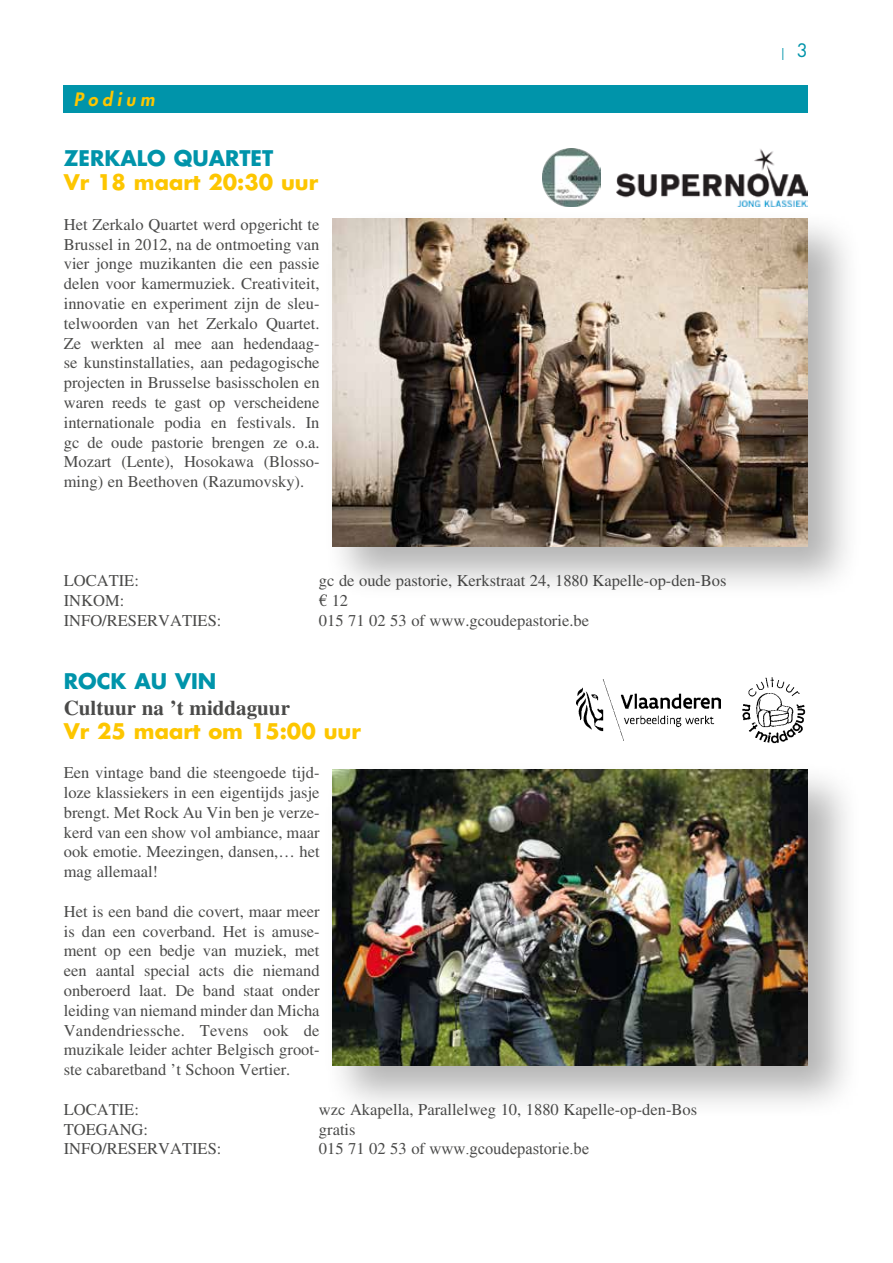
<style>
.page{position:relative;width:893px;height:1263px;background:#fff}
.page>*{position:absolute;margin:0;border:0;box-sizing:border-box;transform-origin:0 0}
.t1{font:700 21px "Futura Std";color:#fdc600}
.t2{font:700 21px "Futura Std";color:#0094aa}
.t3{font:700 21px "Times LT Std";color:#4a4a49}
.t4{font:italic 800 18px "Futura Std";letter-spacing:.25em;color:#fdc600}
.t5{font:16.5px/19.8px "Times LT Std";color:#4a4a49;text-align:justify}
.t6{font:16.5px "Times New Roman";color:#4a4a49}
.t7{font:12px "Officina Sans Std";color:#0094aa}
.s1{font-family:"Times LT Std"}
.s2{font-family:"Futura Std";font-size:18px}
</style>
<div class="page">
<div style="left:64px;top:85px;width:744px;height:27px;background:#0094aa"></div>
<div style="left:324px;top:210px;width:539px;height:391px;background:#000;opacity:.3"></div>
<img style="left:332px;top:219px;width:476px;height:327px">
<div style="left:323px;top:760px;width:540px;height:360px;background:#000;opacity:.3"></div>
<img style="left:332px;top:770px;width:476px;height:295px">
<img style="left:742px;top:677px;width:64px;height:67px">
<img style="left:577px;top:680px;width:143px;height:60px">
<img style="left:616px;top:149px;width:192px;height:58px">
<img style="left:543px;top:149px;width:58px;height:58px">
<p class="t4" style="left:74px;top:88px;width:82px">Podium</p>
<p class="t2" style="left:64px;top:144px;width:211px">ZERKALO QUARTET</p>
<p class="t1" style="left:64px;top:168px;width:256px">Vr 18 maart 20:30 uur</p>
<p class="t5" style="left:64px;top:214px;width:257px">Het Zerkalo Quartet werd opgericht te Brussel in 2012, na de ontmoeting van vier jonge muzikanten die een passie delen voor kamermuziek. Creativiteit, innovatie en experiment zijn de sleu&shy;telwoorden van het Zerkalo Quartet.<br>Ze werkten al mee aan hedendaag&shy;se kunstinstallaties, aan pedagogische projecten in Brusselse basisscholen en waren reeds te gast op verscheidene internationale podia en festivals. In gc de oude pastorie brengen ze o.a.<br>Mozart (Lente), Hosokawa (Blosso&shy;ming) en Beethoven (Razumovsky).</p>
<p class="t5" style="left:64px;top:571px;width:77px">LOCATIE:</p>
<p class="t5" style="left:319px;top:571px;width:409px">gc de oude pastorie, Kerkstraat 24, 1880 Kapelle-op-den-Bos</p>
<p class="t5" style="left:64px;top:590px;width:62px">INKOM:</p>
<p class="t5" style="left:319px;top:590px;width:31px">€ 12</p>
<p class="t5" style="left:64px;top:610px;width:159px">INFO/RESERVATIES:</p>
<p class="t5" style="left:319px;top:610px;width:272px">015 71 02 53 of www.gcoudepastorie.be</p>
<p class="t2" style="left:64px;top:668px;width:154px">ROCK AU VIN</p>
<p class="t3" style="left:64px;top:695px;width:228px">Cultuur na ’t middaguur</p>
<p class="t1" style="left:64px;top:717px;width:299px">Vr 25 maart om 15:00 uur</p>
<p class="t5" style="left:64px;top:763px;width:257px">Een vintage band die steengoede tijd&shy;loze klassiekers in een eigentijds jasje brengt. Met Rock Au Vin ben je verze&shy;kerd van een show vol ambiance, maar ook emotie. Meezingen, dansen,… het mag allemaal!</p>
<p class="t5" style="left:64px;top:901px;width:257px">Het is een band die covert, maar meer is dan een coverband. Het is amuse&shy;ment op een bedje van muziek, met een aantal special acts die niemand onberoerd laat. De band staat onder leiding van niemand minder dan Micha Vandendriessche. Tevens ook de muzikale leider achter Belgisch groot&shy;ste cabaretband ’t Schoon Vertier.</p>
<p class="t5" style="left:64px;top:1099px;width:77px">LOCATIE:</p>
<p class="t5" style="left:319px;top:1099px;width:380px">wzc Akapella, Parallelweg 10, 1880 Kapelle-op-den-Bos</p>
<p class="t5" style="left:64px;top:1119px;width:86px">TOEGANG:</p>
<p class="t5" style="left:319px;top:1119px;width:38px">gratis</p>
<p class="t5" style="left:64px;top:1139px;width:159px">INFO/RESERVATIES:</p>
<p class="t6" style="left:319px;top:1138px;width:272px"><span class="s1">015 71 02 53 of</span> www.gcoudepastorie.be</p>
<p class="t7" style="left:781px;top:46px;width:28px">| <span class="s2">3</span></p>
</div>
